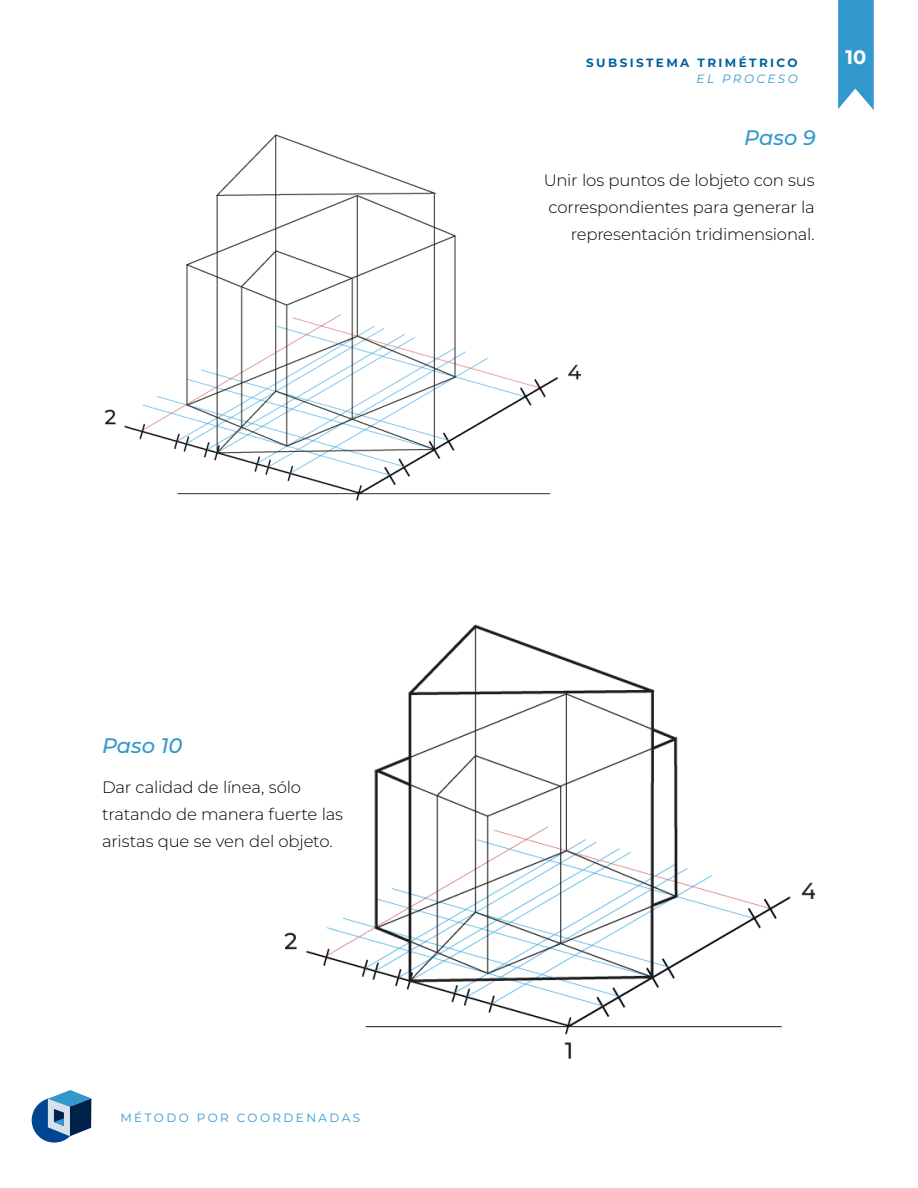
<style>
.page{position:relative;width:918px;height:1188px;background:#fff}
.page>*{position:absolute;margin:0;border:0;box-sizing:border-box;transform-origin:0 0}
.t1{font:italic 500 21px "Montserrat";color:#39c}
.t2{font:700 19.5px "Montserrat";color:#fff}
.t3{font:300 16.5px/27px "Montserrat";letter-spacing:-.01em;color:#000;text-align:right}
.t4{font:700 12px "Montserrat";letter-spacing:.2em;color:#0061a1}
.t5{font:12px "Montserrat";letter-spacing:.2em;color:#39c}
.t6{font:italic 12px "Montserrat";letter-spacing:.2em;color:#39c}
</style>
<div class="page">
<svg style="left:838px;top:0;width:36px;height:110px;background:#48a3d1"></svg>
<div style="left:32px;top:1098px;width:45px;height:45px;background:#004591;border-radius:50%"></div>
<svg style="left:48px;top:1090px;width:43px;height:46px"></svg>
<img style="left:104px;top:134px;width:477px;height:367px">
<img style="left:284px;top:624px;width:531px;height:435px">
<p class="t4" style="left:586px;top:54px;width:213px">SUBSISTEMA TRIMÉTRICO</p>
<p class="t2" style="left:846px;top:43px;width:22px">10</p>
<p class="t6" style="left:697px;top:71px;width:103px">EL PROCESO</p>
<p class="t1" style="left:744px;top:123px;width:73px">Paso 9</p>
<p class="t3" style="left:544px;top:166px;width:272px">Unir los puntos de lobjeto con sus correspondientes para generar la representación tridimensional.</p>
<p class="t1" style="left:102px;top:731px;width:82px">Paso 10</p>
<p class="t3" style="left:102px;top:773px;width:243px;text-align:left">Dar calidad de línea, sólo tratando de manera fuerte las aristas que se ven del objeto.</p>
<p class="t5" style="left:120px;top:1110px;width:241px">MÉTODO POR COORDENADAS</p>
</div>
